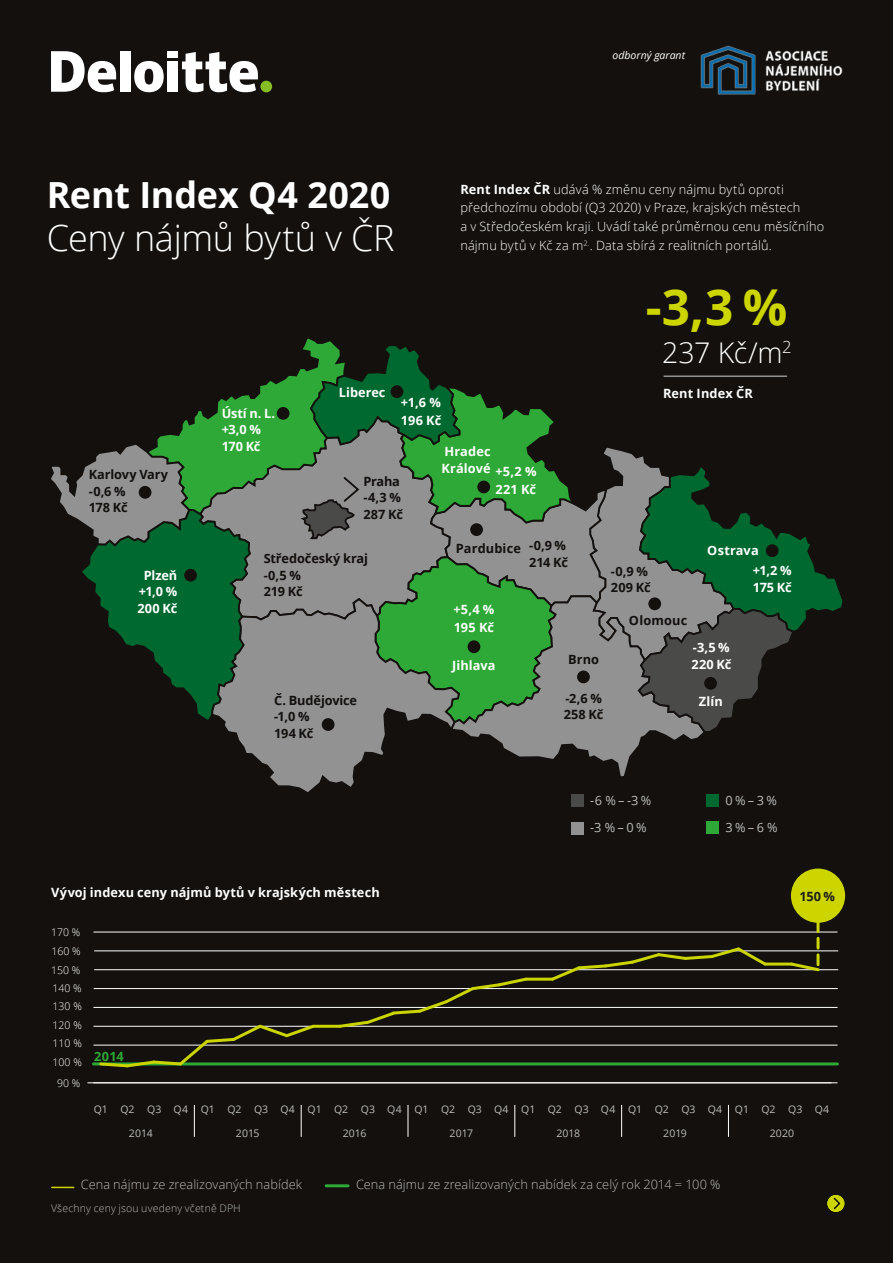
<style>
.page{position:relative;width:893px;height:1263px;background:#13100d}
.page>*{position:absolute;margin:0;border:0;box-sizing:border-box;transform-origin:0 0}
.t1{font:700 49.5px "Open Sans";color:#cdd500}
.t2{font:300 36px "Open Sans";letter-spacing:-.01em;color:#fff}
.t3{font:700 36px "Open Sans";letter-spacing:-.005em;color:#fff}
.t4{font:300 28.5px "Open Sans";color:#fff}
.t5{font:300 12.75px/18.8px "Open Sans";letter-spacing:.015em;color:#fff}
.t6{font:700 12.75px/16.5px "Open Sans";letter-spacing:.005em;color:#fff}
.t7{font:700 12.75px/16.5px "Open Sans";letter-spacing:-.005em;color:#13100d}
.t8{font:300 12.75px "Open Sans";letter-spacing:.005em;color:#bcbcbc}
.t9{font:12.75px/27.8px "Open Sans";color:#bcbcbc}
.t10{font:700 12.75px "Open Sans";letter-spacing:.015em;color:#13100d}
.t11{font:700 12.75px "Open Sans";color:#2ea836}
.t12{font:700 12.75px "Open Sans";color:#1d1d1b}
.t13{font:10.5px "Open Sans";color:#bcbcbc}
.t14{font:300 10.5px "Open Sans";color:#fff}
.t15{font:300 10.5px "Open Sans";letter-spacing:.015em;color:#bcbcbc}
.t16{font:italic 10.5px "Open Sans";color:#fff}
.s1{font-weight:700}
</style>
<div class="page">
<div style="left:260px;top:81px;width:12px;height:11px;background:#86bc25;border-radius:50%"></div>
<div style="left:120px;top:51px;width:10px;height:41px;background:#fff"></div>
<svg style="left:134px;top:61px;width:30px;height:31px"></svg>
<div style="left:168px;top:61px;width:10px;height:31px;background:#fff"></div>
<div style="left:168px;top:51px;width:10px;height:7px;background:#fff"></div>
<svg style="left:182px;top:52px;width:76px;height:40px"></svg>
<svg style="left:51px;top:51px;width:65px;height:41px"></svg>
<svg style="left:237px;top:734px;width:148px;height:58px"></svg>
<svg style="left:468px;top:734px;width:233px;height:43px"></svg>
<div style="left:571px;top:794px;width:13px;height:13px;background:#4a4a49"></div>
<div style="left:571px;top:822px;width:13px;height:13px;background:#929292"></div>
<div style="left:706px;top:794px;width:13px;height:13px;background:#00692f"></div>
<div style="left:706px;top:821px;width:13px;height:13px;background:#2ea836"></div>
<img style="left:700px;top:45px;width:143px;height:50px">
<div style="left:827px;top:1195px;width:17px;height:17px;background:#cdd500;border-radius:50%"></div>
<svg style="left:833px;top:1196px;width:8px;height:14px"></svg>
<svg style="left:52px;top:1187px;width:22px;height:1px"></svg>
<hr style="left:326px;top:1184px;width:22px;height:3px;background:#2ea836">
<svg style="left:194px;top:1105px;width:1px;height:32px"></svg>
<svg style="left:301px;top:1105px;width:1px;height:32px"></svg>
<svg style="left:408px;top:1105px;width:1px;height:32px"></svg>
<svg style="left:515px;top:1105px;width:1px;height:32px"></svg>
<svg style="left:621px;top:1105px;width:1px;height:32px"></svg>
<svg style="left:728px;top:1105px;width:1px;height:32px"></svg>
<hr style="left:93px;top:1082px;width:744px;height:1px;background:#fff">
<hr style="left:87px;top:1082px;width:744px;height:1px;background:#fff">
<hr style="left:93px;top:1062px;width:744px;height:3px;background:#2ea836">
<hr style="left:93px;top:1045px;width:744px;height:1px;background:#fff">
<hr style="left:93px;top:1026px;width:744px;height:1px;background:#fff">
<hr style="left:93px;top:1007px;width:744px;height:1px;background:#fff">
<hr style="left:94px;top:988px;width:744px;height:1px;background:#fff">
<hr style="left:94px;top:969px;width:744px;height:1px;background:#fff">
<hr style="left:94px;top:951px;width:744px;height:1px;background:#fff">
<hr style="left:93px;top:932px;width:744px;height:1px;background:#fff">
<svg style="left:98px;top:1024px;width:219px;height:44px"></svg>
<hr style="left:313px;top:1025px;width:27px;height:3px;background:#cad400">
<svg style="left:336px;top:977px;width:193px;height:51px"></svg>
<hr style="left:526px;top:978px;width:26px;height:3px;background:#cad400">
<svg style="left:549px;top:947px;width:220px;height:34px"></svg>
<hr style="left:765px;top:962px;width:27px;height:3px;background:#cad400">
<svg style="left:51px;top:338px;width:792px;height:396px"></svg>
<div style="left:791px;top:868px;width:54px;height:55px;background:#cdd500;border-radius:50%"></div>
<svg style="left:788px;top:922px;width:34px;height:50px"></svg>
<h2 class="t3" style="left:47px;top:170px;width:345px">Rent Index Q4 2020</h2>
<h2 class="t2" style="left:47px;top:214px;width:349px">Ceny nájmů bytů v ČR</h2>
<p class="t16" style="left:613px;top:48px;width:74px">odborný garant</p>
<p class="t5" style="left:460px;top:179px;width:365px"><span class="s1">Rent Index ČR</span> udává % změnu ceny nájmu bytů oproti předchozímu období (Q3 2020) v Praze, krajských městech<br>a v Středočeském kraji. Uvádí také průměrnou cenu měsíčního nájmu bytů v Kč za m<sup>2.</sup>. Data sbírá z realitních portálů.</p>
<h1 class="t1" style="left:646px;top:272px;width:143px">-3,3 %</h1>
<h3 class="t4" style="left:662px;top:333px;width:131px">237 Kč/m<sup>2</sup></h3>
<p class="t6" style="left:339px;top:383px;width:48px">Liberec</p>
<p class="t6" style="left:401px;top:393px;width:42px;line-height:18px">+1,6 %<br>196 Kč</p>
<p class="t6" style="left:222px;top:405px;width:55px">Ústí n. L. +3,0 %<br>170 Kč</p>
<p class="t6" style="left:441px;top:443px;width:51px">Hradec<br>Králové</p>
<p class="t6" style="left:495px;top:462px;width:43px;line-height:18px">+5,2 %<br>221 Kč</p>
<p class="t7" style="left:89px;top:466px;width:81px">Karlovy Vary -0,6 %<br>178 Kč</p>
<p class="t7" style="left:363px;top:473px;width:41px">Praha -4,3 %<br>287 Kč</p>
<p class="t6" style="left:663px;top:384px;width:91px">Rent Index ČR</p>
<p class="t6" style="left:138px;top:566px;width:41px;text-align:center">Plzeň +1,0 %<br>200 Kč</p>
<p class="t7" style="left:264px;top:550px;width:106px">Středočeský kraj -0,5 %<br>219 Kč</p>
<p class="t7" style="left:274px;top:691px;width:84px">Č. Budějovice -1,0 %<br>194 Kč</p>
<p class="t6" style="left:51px;top:884px;width:330px">Vývoj indexu ceny nájmů bytů v krajských městech</p>
<p class="t14" style="left:51px;top:925px;width:31px">170 %</p>
<p class="t14" style="left:51px;top:944px;width:31px">160 %</p>
<p class="t14" style="left:51px;top:962px;width:31px">150 %</p>
<p class="t14" style="left:52px;top:981px;width:31px">140 %</p>
<p class="t14" style="left:53px;top:999px;width:31px">130 %</p>
<p class="t14" style="left:53px;top:1017px;width:31px">120 %</p>
<p class="t14" style="left:53px;top:1036px;width:31px">110 %</p>
<p class="t14" style="left:53px;top:1055px;width:31px">100 %</p>
<p class="t14" style="left:57px;top:1075px;width:25px">90 %</p>
<p class="t11" style="left:94px;top:1047px;width:31px">2014</p>
<p class="t7" style="left:529px;top:537px;width:40px">-0,9 %<br>214 Kč</p>
<p class="t7" style="left:456px;top:540px;width:66px">Pardubice</p>
<p class="t6" style="left:707px;top:542px;width:53px">Ostrava</p>
<p class="t6" style="left:753px;top:562px;width:40px">+1,2 %<br>175 Kč</p>
<p class="t7" style="left:611px;top:562px;width:41px">-0,9 %<br>209 Kč</p>
<p class="t6" style="left:453px;top:600px;width:42px;line-height:18px">+5,4 %<br>195 Kč</p>
<p class="t6" style="left:452px;top:657px;width:45px">Jihlava</p>
<p class="t7" style="left:568px;top:650px;width:32px">Brno</p>
<p class="t7" style="left:564px;top:689px;width:41px">-2,6 %<br>258 Kč</p>
<p class="t10" style="left:629px;top:611px;width:60px">Olomouc</p>
<p class="t6" style="left:691px;top:639px;width:41px">-3,5 %<br>220 Kč</p>
<p class="t6" style="left:699px;top:692px;width:25px">Zlín</p>
<p class="t9" style="left:590px;top:786px;width:63px">-6 % – -3 % -3 % – 0 %</p>
<p class="t9" style="left:725px;top:786px;width:54px">0 % – 3 %<br>3 % – 6 %</p>
<p class="t12" style="left:799px;top:887px;width:37px">150 %</p>
<p class="t13" style="left:94px;top:1102px;width:737px">Q1 Q2 Q3 Q4 Q1 Q2 Q3 Q4 Q1 Q2 Q3 Q4 Q1 Q2 Q3 Q4 Q1 Q2 Q3 Q4 Q1 Q2 Q3 Q4 Q1 Q2 Q3 Q4</p>
<p class="t13" style="left:129px;top:1126px;width:25px">2014</p>
<p class="t13" style="left:236px;top:1126px;width:25px">2015</p>
<p class="t13" style="left:343px;top:1126px;width:25px">2016</p>
<p class="t13" style="left:450px;top:1126px;width:25px">2017</p>
<p class="t13" style="left:556px;top:1126px;width:25px">2018</p>
<p class="t13" style="left:663px;top:1126px;width:25px">2019</p>
<p class="t13" style="left:770px;top:1126px;width:26px">2020</p>
<p class="t8" style="left:81px;top:1176px;width:223px">Cena nájmu ze zrealizovaných nabídek</p>
<p class="t8" style="left:356px;top:1176px;width:366px">Cena nájmu ze zrealizovaných nabídek za celý rok 2014 = 100 %</p>
<p class="t15" style="left:51px;top:1201px;width:191px">Všechny ceny jsou uvedeny včetně DPH</p>
</div>
